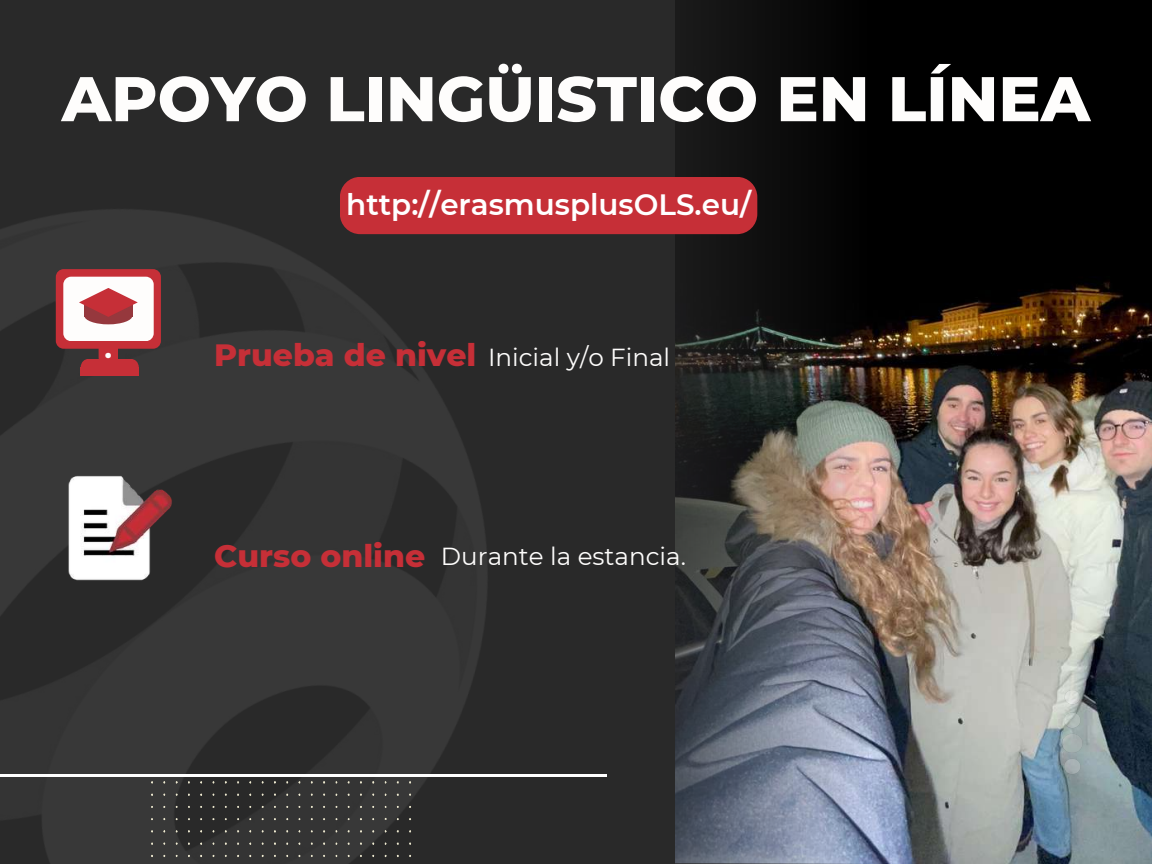
<style>
.page{position:relative;width:1152px;height:864px;background:#292929}
.page>*{position:absolute;margin:0;border:0;box-sizing:border-box;transform-origin:0 0}
.t1{font:800 63px "Montserrat";color:#fefdfc}
.t2{font:800 31.5px "Montserrat";color:#c62f37}
.t3{font:600 29.4px "Montserrat";color:#fff}
.t4{font:24.6px "Montserrat";color:#fefdfc}
.t5{font:800 24.6px "Montserrat";color:#fefdfc}
.s1{font-weight:800;font-size:31.5px;color:#c62f37}
</style>
<div class="page">
<img style="left:0;top:177px;width:529px;height:687px">
<img style="left:676px;top:0;width:476px;height:864px">
<svg style="left:529px;top:0;width:340px;height:863px"></svg>
<hr style="left:0;top:774px;width:607px;height:2px;background:#fff">
<img style="left:1061px;top:686px;width:23px;height:92px">
<img style="left:143px;top:776px;width:275px;height:88px">
<div style="left:56px;top:269px;width:105px;height:80px;background:#c62f37;border-radius:8px"></div>
<svg style="left:81px;top:348px;width:58px;height:19px"></svg>
<div style="left:81px;top:367px;width:58px;height:8px;background:#c62f37"></div>
<div style="left:63px;top:277px;width:91px;height:64px;background:#fefdfc;border-radius:8px"></div>
<div style="left:84px;top:307px;width:48px;height:17px;background:#96383d;border-radius:50%"></div>
<svg style="left:79px;top:288px;width:59px;height:29px"></svg>
<div style="left:340px;top:177px;width:417px;height:57px;background:#c62f37;border-radius:20px"></div>
<img style="left:57px;top:470px;width:125px;height:124px">
<h1 class="t1" style="left:62px;top:60px;width:1030px">APOYO LINGÜISTICO EN LÍNEA</h1>
<p class="t5" style="left:105px;top:334px;width:8px">.</p>
<p class="t3" style="left:346px;top:187px;width:406px">http://erasmusplusOLS.eu/</p>
<p class="t2" style="left:214px;top:336px;width:264px">Prueba de nivel</p>
<p class="t4" style="left:488px;top:343px;width:184px">Inicial y/o Final</p>
<p class="t4" style="left:214px;top:541px;width:473px"><span class="s1">Curso online</span> Durante la estancia.</p>
</div>
